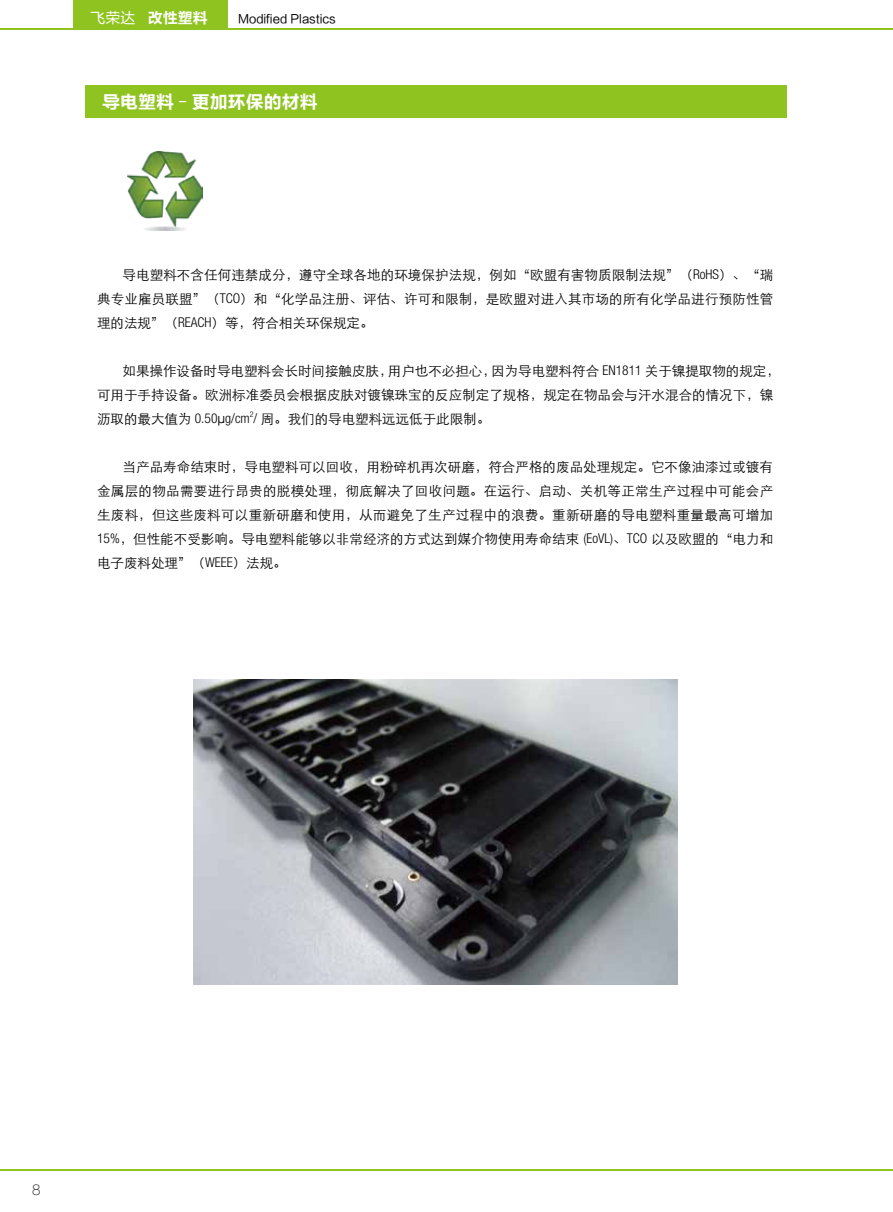
<style>
.page{position:relative;width:893px;height:1212px;background:#fff}
.page>*{position:absolute;margin:0;border:0;box-sizing:border-box;transform-origin:0 0}
.t1{font:18px "FZLTCHJW GB1 0";color:#fff}
.t2{font:15px "FZLTCHJW GB1 0";color:#fff}
.t3{font:100 15px "Helvetica Neue";color:#000}
.t4{font:13.5px/24px "ST Xihei";color:#000;text-align:justify}
.t5{font:12px "FZLTHJW GB1 0";color:#000}
.t6{font:300 condensed 7.8px "Helvetica Neue";color:#000}
.s1{font-family:"FZLTHJW GB1 0"}
.s2{font-size:12.6px}
.s3{font-family:"Helvetica Neue";font-weight:300;font-stretch:condensed}
</style>
<div class="page">
<hr style="left:0;top:28px;width:893px;height:1px;background:#8fc31f">
<hr style="left:0;top:1169px;width:893px;height:2px;background:#8fc31f">
<div style="left:73px;top:0;width:155px;height:28px;background:#8fc31f"></div>
<div style="left:85px;top:85px;width:702px;height:32px;background:#8fc31f"></div>
<img style="left:127px;top:151px;width:75px;height:80px">
<img style="left:194px;top:680px;width:483px;height:305px">
<p class="t2" style="left:90px;top:9px;width:119px"><span class="s1">飞荣达</span> 改性塑料</p>
<p class="t5" style="left:238px;top:12px;width:99px">Modified Plastics</p>
<h1 class="t1" style="left:102px;top:92px;width:217px">导电塑料 <span class="s2">-</span> 更加环保的材料</h1>
<p class="t4" style="left:97px;top:262px;width:678px;text-indent:26px">导电塑料不含任何违禁成分，遵守全球各地的环境保护法规，例如“欧盟有害物质限制法规”（<span class="s3">RoHS</span>）、“瑞典专业雇员联盟”（<span class="s3">TCO</span>）和“化学品注册、评估、许可和限制，是欧盟对进入其市场的所有化学品进行预防性管理的法规”（<span class="s3">REACH</span>）等，符合相关环保规定。</p>
<p class="t4" style="left:97px;top:358px;width:684px;text-align:left;text-indent:26px">如果操作设备时导电塑料会长时间接触皮肤，用户也不必担心，因为导电塑料符合 <span class="s3">EN1811</span> 关于镍提取物的规定，可用于手持设备。欧洲标准委员会根据皮肤对镀镍珠宝的反应制定了规格，规定在物品会与汗水混合的情况下，镍沥取的最大值为 <span class="s3">0.50</span>μ<span class="s3">g/cm /</span> 周。我们的导电塑料远远低于此限制。</p>
<p class="t6" style="left:250px;top:409px;width:5px">2</p>
<p class="t4" style="left:97px;top:454px;width:678px;text-indent:26px">当产品寿命结束时，导电塑料可以回收，用粉碎机再次研磨，符合严格的废品处理规定。它不像油漆过或镀有金属层的物品需要进行昂贵的脱模处理，彻底解决了回收问题。在运行、启动、关机等正常生产过程中可能会产生废料，但这些废料可以重新研磨和使用，从而避免了生产过程中的浪费。重新研磨的导电塑料重量最高可增加<span class="s3">15%</span>，但性能不受影响。导电塑料能够以非常经济的方式达到媒介物使用寿命结束 <span class="s3">(EoVL)</span>、<span class="s3">TCO</span> 以及欧盟的“电力和电子废料处理”（<span class="s3">WEEE</span>）法规。</p>
<p class="t3" style="left:32px;top:1181px;width:10px">8</p>
</div>
